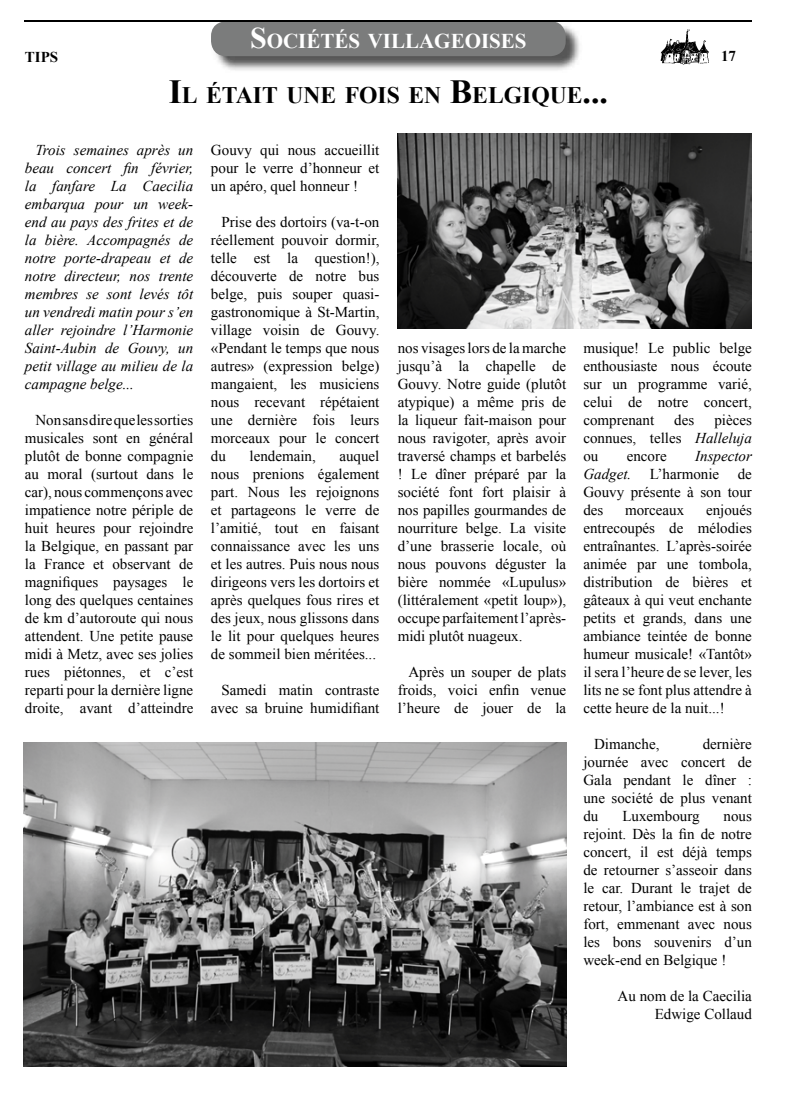
<style>
.page{position:relative;width:798px;height:1117px;background:#fff}
.page>*{position:absolute;margin:0;border:0;box-sizing:border-box;transform-origin:0 0}
.t1{font:700 23.62px "Times New Roman";color:#000}
.t2{font:700 21px "Times New Roman";color:#fff}
.t3{font:15px/18px "Times New Roman";color:#000;text-align:justify}
.t4{font:italic 15px/18px "Times New Roman";color:#000;text-align:justify}
.t5{font:700 15px "Times New Roman";color:#000}
.s1{font-size:30px}
.s2{font-size:33.75px}
.s3{font-style:italic}
</style>
<div class="page">
<img style="left:211px;top:22px;width:369px;height:48px">
<div style="left:211px;top:21px;width:354px;height:35px;background:#7b7c7c;border-radius:15px"></div>
<img style="left:660px;top:29px;width:49px;height:36px">
<hr style="left:25px;top:21px;width:726px;height:1px;background:#000">
<img style="left:23px;top:742px;width:543px;height:324px">
<img style="left:397px;top:134px;width:353px;height:194px">
<h2 class="t2" style="left:250px;top:27px;width:278px"><span class="s1">S</span>OCIÉTÉS VILLAGEOISES</h2>
<p class="t5" style="left:25px;top:46px;width:35px">TIPS</p>
<p class="t5" style="left:720px;top:46px;width:16px">17</p>
<h1 class="t1" style="left:169px;top:79px;width:440px"><span class="s2">I</span>L ÉTAIT UNE FOIS EN <span class="s2">B</span>ELGIQUE<span class="s2">...</span></h1>
<p class="t4" style="left:25px;top:140px;width:170px;text-indent:11px">Trois semaines après un beau concert fin février, la fanfare La Caecilia embarqua pour un week&shy;end au pays des frites et de la bière. Accompagnés de notre porte-drapeau et de notre directeur, nos trente membres se sont levés tôt un vendredi matin pour s’en aller rejoindre l’Harmonie Saint-Aubin de Gouvy, un petit village au milieu de la campagne belge...</p>
<p class="t3" style="left:25px;top:410px;width:170px;text-indent:11px">Non sans dire que les sorties musicales sont en général plutôt de bonne compagnie au moral (surtout dans le car), nous commençons avec impatience notre périple de huit heures pour rejoindre la Belgique, en passant par la France et observant de magnifiques paysages le long des quelques centaines de km d’autoroute qui nous attendent. Une petite pause midi à Metz, avec ses jolies rues piétonnes, et c’est reparti pour la dernière ligne droite, avant d’atteindre</p>
<p class="t3" style="left:211px;top:140px;width:170px">Gouvy qui nous accueillit pour le verre d’honneur et un apéro, quel honneur !</p>
<p class="t3" style="left:211px;top:212px;width:170px;text-indent:11px">Prise des dortoirs (va-t-on réellement pouvoir dormir, telle est la question!), découverte de notre bus belge, puis souper quasi&shy;gastronomique à St-Martin, village voisin de Gouvy. «Pendant le temps que nous autres» (expression belge) mangaient, les musiciens nous recevant répétaient une dernière fois leurs morceaux pour le concert du</p>
<p class="t3" style="left:211px;top:446px;width:170px;text-indent:128px">auquel nous prenions également part. Nous les rejoignons et partageons le verre de l’amitié, tout en faisant connaissance avec les uns et les autres. Puis nous nous dirigeons vers les dortoirs et après quelques fous rires et des jeux, nous glissons dans le lit pour quelques heures de sommeil bien méritées...</p>
<p class="t3" style="left:211px;top:680px;width:170px;text-align:right">Samedi matin contraste avec sa bruine humidifiant</p>
<p class="t3" style="left:249px;top:446px;width:68px">lendemain,</p>
<p class="t3" style="left:397px;top:338px;width:170px">nos visages lors de la marche jusqu’à la chapelle de Gouvy. Notre guide (plutôt atypique) a même pris de la liqueur fait-maison pour nous ravigoter, après avoir traversé champs et barbelés ! Le dîner préparé par la société font fort plaisir à nos papilles gourmandes de nourriture belge. La visite d’une brasserie locale, où nous pouvons déguster la bière nommée «Lupulus» (littéralement «petit loup»), occupe parfaitement l’après&shy;midi plutôt nuageux.</p>
<p class="t3" style="left:397px;top:662px;width:170px;text-indent:11px">Après un souper de plats froids, voici enfin venue l’heure de jouer de la</p>
<p class="t3" style="left:583px;top:338px;width:170px">musique! Le public belge enthousiaste nous écoute sur un programme varié, celui de notre concert, comprenant</p>
<p class="t3" style="left:583px;top:410px;width:170px;text-indent:131px">pièces connues, telles <span class="s3">Halleluja </span>ou</p>
<p class="t3" style="left:674px;top:410px;width:21px">des</p>
<p class="t3" style="left:583px;top:446px;width:170px;text-indent:112px"><span class="s3">Inspector Gadget.</span> L’harmonie de Gouvy présente à son tour des</p>
<p class="t3" style="left:626px;top:446px;width:41px">encore</p>
<p class="t3" style="left:583px;top:500px;width:170px;text-indent:123px">enjoués entrecoupés de mélodies entraînantes. L’après-soirée animée par une tombola, distribution de bières et gâteaux à qui veut enchante petits et grands, dans une ambiance teintée de bonne humeur musicale! «Tantôt» il sera l’heure de se lever, les lits ne se font plus attendre à cette heure de la nuit...!</p>
<p class="t3" style="left:593px;top:734px;width:67px">Dimanche,</p>
<p class="t3" style="left:625px;top:500px;width:61px">morceaux</p>
<p class="t3" style="left:583px;top:734px;width:170px;text-indent:119px">dernière journée avec concert de Gala pendant le dîner : une société de plus venant du</p>
<p class="t3" style="left:622px;top:806px;width:79px">Luxembourg</p>
<p class="t3" style="left:583px;top:806px;width:170px;text-indent:140px">nous rejoint. Dès la fin de notre concert, il est déjà temps de retourner s’asseoir dans le car. Durant le trajet de retour, l’ambiance est à son fort, emmenant avec nous les bons souvenirs d’un week-end en Belgique !</p>
<p class="t3" style="left:617px;top:986px;width:136px;text-align:right">Au nom de la Caecilia<br>Edwige Collaud</p>
</div>
